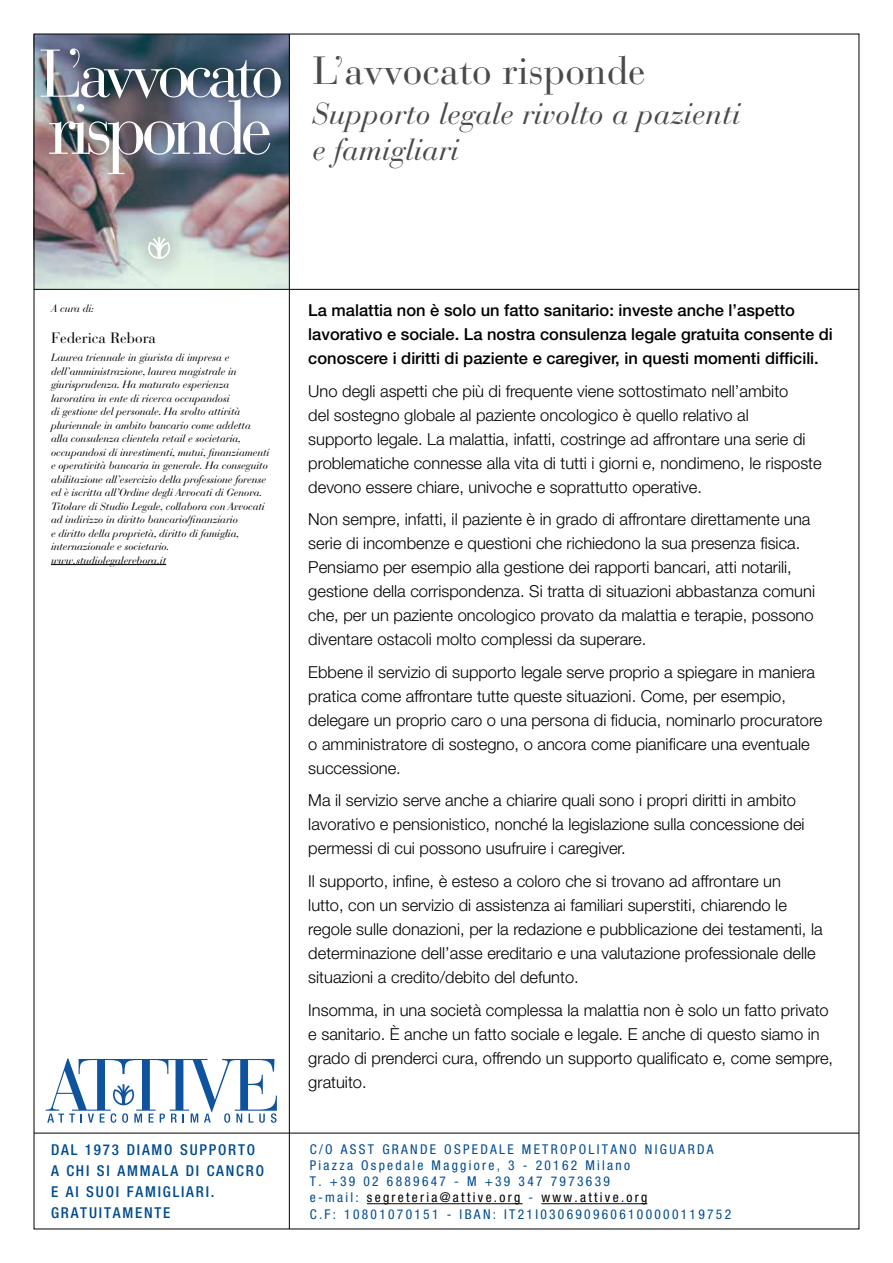
<style>
.page{position:relative;width:893px;height:1263px;background:#fff}
.page>*{position:absolute;margin:0;border:0;box-sizing:border-box;transform-origin:0 0}
.t1{font:75.15px "Bauer Bodoni Std";letter-spacing:-.08em;color:#fff;scale:.96 1}
.t2{font:66.9px "Bauer Bodoni Std";letter-spacing:-.08em;color:#fff;scale:.96 1}
.t3{font:39px "Bauer Bodoni Std";color:#4a4a49}
.t4{font:italic 30px/36px "Bauer Bodoni Std";color:#4a4a49}
.t5{font:300 16.5px/24px "Helvetica Neue LT Std";color:#000}
.t6{font:500 16.5px/24px "Helvetica Neue LT Std";color:#000}
.t7{font:500 condensed 15px/21px "Helvetica Neue LT Std";letter-spacing:.12em;color:#004b8f}
.t8{font:15px "Bauer Bodoni Std";color:#000}
.t9{font:condensed 13.5px/16.2px "Helvetica Neue LT Std";letter-spacing:.17em;color:#004b8f}
.t10{font:italic 10.5px/13.5px "Bauer Bodoni Std";letter-spacing:-.01em;color:#000}
.s1{color:#000}
</style>
<div class="page">
<hr style="left:367px;top:1203px;width:156px;height:1px;background:#000">
<hr style="left:541px;top:1203px;width:106px;height:1px;background:#000">
<svg style="left:46px;top:1058px;width:231px;height:65px"></svg>
<hr style="left:51px;top:564px;width:115px;height:1px;background:#000">
<img style="left:36px;top:197px;width:253px;height:92px">
<div style="left:127px;top:217px;width:64px;height:63px;background:#000;opacity:.75"></div>
<svg style="left:148px;top:237px;width:22px;height:22px"></svg>
<div style="left:34px;top:34px;width:256px;height:163px;background:#000;opacity:.75"></div>
<hr style="left:34px;top:289px;width:825px;height:1px;background:#000">
<hr style="left:34px;top:1133px;width:825px;height:1px;background:#000">
<hr style="left:289px;top:34px;width:1px;height:1195px;background:#000">
<h2 class="t2" style="left:39px;top:34px;width:256px">L’avvocato</h2>
<h1 class="t1" style="left:48px;top:83px;width:235px">risponde</h1>
<h3 class="t3" style="left:313px;top:47px;width:335px">L’avvocato risponde</h3>
<h3 class="t4" style="left:313px;top:96px;width:429px">Supporto legale rivolto a pazienti e famigliari</h3>
<p class="t10" style="left:51px;top:302px;width:45px">A cura di:</p>
<p class="t8" style="left:51px;top:329px;width:106px">Federica Rebora</p>
<p class="t10" style="left:51px;top:351px;width:220px">Laurea triennale in giurista di impresa e dell’amministrazione, laurea magistrale in giurisprudenza. Ha maturato esperienza lavorativa in ente di ricerca occupandosi<br>di gestione del personale. Ha svolto attività pluriennale in ambito bancario come addetta alla consulenza clientela retail e societaria, occupandosi di investimenti, mutui, finanziamenti e operatività bancaria in generale. Ha conseguito abilitazione all’esercizio della professione forense ed è iscritta all’Ordine degli Avvocati di Genova.<br>Titolare di Studio Legale, collabora con Avvocati ad indirizzo in diritto bancario/finanziario<br>e diritto della proprietà, diritto di famiglia, internazionale e societario. www.studiolegalerebora.it</p>
<p class="t6" style="left:308px;top:298px;width:526px">La malattia non è solo un fatto sanitario: investe anche l’aspetto lavorativo e sociale. La nostra consulenza legale gratuita consente di conoscere i diritti di paziente e caregiver, in questi momenti difficili.</p>
<p class="t5" style="left:308px;top:379px;width:515px">Uno degli aspetti che più di frequente viene sottostimato nell’ambito<br>del sostegno globale al paziente oncologico è quello relativo al<br>supporto legale. La malattia, infatti, costringe ad affrontare una serie di problematiche connesse alla vita di tutti i giorni e, nondimeno, le risposte devono essere chiare, univoche e soprattutto operative.</p>
<p class="t5" style="left:308px;top:507px;width:508px">Non sempre, infatti, il paziente è in grado di affrontare direttamente una serie di incombenze e questioni che richiedono la sua presenza fisica.<br>Pensiamo per esempio alla gestione dei rapporti bancari, atti notarili, gestione della corrispondenza. Si tratta di situazioni abbastanza comuni che, per un paziente oncologico provato da malattia e terapie, possono diventare ostacoli molto complessi da superare.</p>
<p class="t5" style="left:308px;top:660px;width:516px">Ebbene il servizio di supporto legale serve proprio a spiegare in maniera pratica come affrontare tutte queste situazioni. Come, per esempio, delegare un proprio caro o una persona di fiducia, nominarlo procuratore o amministratore di sostegno, o ancora come pianificare una eventuale successione.</p>
<p class="t5" style="left:308px;top:788px;width:498px">Ma il servizio serve anche a chiarire quali sono i propri diritti in ambito lavorativo e pensionistico, nonché la legislazione sulla concessione dei permessi di cui possono usufruire i caregiver.</p>
<p class="t5" style="left:308px;top:869px;width:516px">Il supporto, infine, è esteso a coloro che si trovano ad affrontare un<br>lutto, con un servizio di assistenza ai familiari superstiti, chiarendo le regole sulle donazioni, per la redazione e pubblicazione dei testamenti, la determinazione dell’asse ereditario e una valutazione professionale delle situazioni a credito/debito del defunto.</p>
<p class="t5" style="left:308px;top:997px;width:526px">Insomma, in una società complessa la malattia non è solo un fatto privato e sanitario. È anche un fatto sociale e legale. E anche di questo siamo in grado di prenderci cura, offrendo un supporto qualificato e, come sempre, gratuito.</p>
<p class="t7" style="left:51px;top:1139px;width:215px">DAL 1973 DIAMO SUPPORTO<br>A CHI SI AMMALA DI CANCRO<br>E AI SUOI FAMIGLIARI.<br>GRATUITAMENTE</p>
<p class="t9" style="left:310px;top:1141px;width:423px">C/O ASST GRANDE OSPEDALE METROPOLITANO NIGUARDA Piazza Ospedale Maggiore, 3 - 20162 Milano<br>T. +39 02 6889647 - M +39 347 7973639<br>e-mail: <span class="s1">segreteria@attive.org</span> - <span class="s1">www.attive.org<br></span>C.F: 10801070151 - IBAN: IT21I0306909606100000119752</p>
</div>
